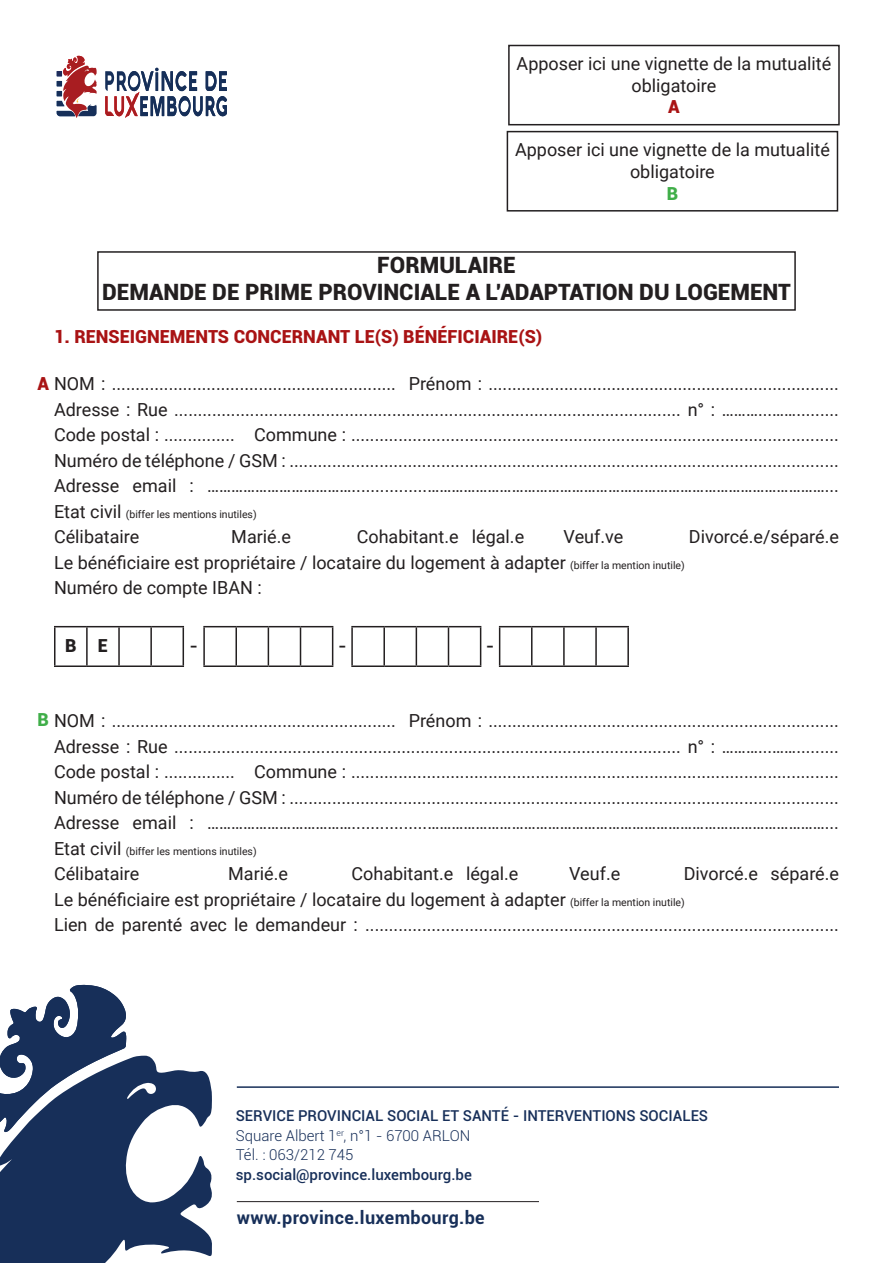
<style>
.page{position:relative;width:893px;height:1263px;background:#fff}
.page>*{position:absolute;margin:0;border:0;box-sizing:border-box;transform-origin:0 0}
.t1{font:24px "Roboto";color:#231f20}
.t2{font:900 22.5px "Roboto";color:#231f20}
.t3{font:18px/25.5px "Roboto";color:#231f20}
.t4{font:900 18px "Roboto";color:#a91314}
.Envelope_Recipients{font:700 18px "Roboto";letter-spacing:.02em;color:#172f59}
.t5{font:900 18px "Roboto";color:#231f20}
.t6{font:900 18px "Roboto";color:#40ae49}
.Envelope_Recipients-2{font:500 15px/19.5px "Roboto";color:#172f59}
.Envelope_Recipients-3{font:300 15px "Roboto";color:#172f59}
.t7{font:10.5px "Roboto";color:#231f20}
.s1{font-weight:900;color:#a91314}
.s2{font-size:18px}
.s3{font-size:10.5px}
.s4{font-weight:900;color:#40ae49}
.s5{font-weight:300}
</style>
<div class="page">
<svg style="left:57px;top:56px;width:40px;height:62px"></svg>
<svg style="left:105px;top:68px;width:122px;height:50px"></svg>
<div style="left:97px;top:251px;width:699px;height:60px;border:2px solid #231f20"></div>
<hr style="left:54px;top:626px;width:33px;height:1px;background:#231f20">
<hr style="left:54px;top:627px;width:2px;height:38px;background:#231f20">
<hr style="left:87px;top:626px;width:32px;height:1px;background:#231f20">
<hr style="left:86px;top:627px;width:2px;height:38px;background:#231f20">
<hr style="left:119px;top:626px;width:32px;height:1px;background:#231f20">
<hr style="left:118px;top:627px;width:2px;height:38px;background:#231f20">
<hr style="left:151px;top:626px;width:33px;height:1px;background:#231f20">
<hr style="left:150px;top:627px;width:2px;height:38px;background:#231f20">
<hr style="left:203px;top:626px;width:33px;height:1px;background:#231f20">
<hr style="left:236px;top:626px;width:32px;height:1px;background:#231f20">
<hr style="left:235px;top:627px;width:2px;height:38px;background:#231f20">
<hr style="left:268px;top:626px;width:32px;height:1px;background:#231f20">
<hr style="left:268px;top:627px;width:1px;height:38px;background:#231f20">
<hr style="left:300px;top:626px;width:33px;height:1px;background:#231f20">
<hr style="left:300px;top:627px;width:1px;height:38px;background:#231f20">
<hr style="left:351px;top:626px;width:33px;height:1px;background:#231f20">
<hr style="left:384px;top:626px;width:32px;height:1px;background:#231f20">
<hr style="left:383px;top:627px;width:2px;height:38px;background:#231f20">
<hr style="left:416px;top:626px;width:32px;height:1px;background:#231f20">
<hr style="left:416px;top:627px;width:1px;height:38px;background:#231f20">
<hr style="left:448px;top:626px;width:33px;height:1px;background:#231f20">
<hr style="left:448px;top:627px;width:1px;height:38px;background:#231f20">
<hr style="left:499px;top:626px;width:33px;height:1px;background:#231f20">
<hr style="left:532px;top:626px;width:32px;height:1px;background:#231f20">
<hr style="left:531px;top:627px;width:1px;height:38px;background:#231f20">
<hr style="left:564px;top:626px;width:32px;height:1px;background:#231f20">
<hr style="left:563px;top:627px;width:2px;height:38px;background:#231f20">
<hr style="left:596px;top:626px;width:33px;height:1px;background:#231f20">
<hr style="left:595px;top:627px;width:2px;height:38px;background:#231f20">
<hr style="left:627px;top:627px;width:2px;height:38px;background:#231f20">
<hr style="left:54px;top:665px;width:33px;height:2px;background:#231f20">
<hr style="left:87px;top:665px;width:32px;height:2px;background:#231f20">
<hr style="left:119px;top:665px;width:32px;height:2px;background:#231f20">
<hr style="left:151px;top:665px;width:33px;height:2px;background:#231f20">
<hr style="left:203px;top:665px;width:33px;height:2px;background:#231f20">
<hr style="left:236px;top:665px;width:32px;height:2px;background:#231f20">
<hr style="left:268px;top:665px;width:32px;height:2px;background:#231f20">
<hr style="left:300px;top:665px;width:33px;height:2px;background:#231f20">
<hr style="left:351px;top:665px;width:33px;height:2px;background:#231f20">
<hr style="left:384px;top:665px;width:32px;height:2px;background:#231f20">
<hr style="left:416px;top:665px;width:32px;height:2px;background:#231f20">
<hr style="left:448px;top:665px;width:33px;height:2px;background:#231f20">
<hr style="left:499px;top:665px;width:33px;height:2px;background:#231f20">
<hr style="left:532px;top:665px;width:32px;height:2px;background:#231f20">
<hr style="left:564px;top:665px;width:32px;height:2px;background:#231f20">
<hr style="left:596px;top:665px;width:33px;height:2px;background:#231f20">
<hr style="left:183px;top:627px;width:1px;height:38px;background:#231f20">
<hr style="left:203px;top:627px;width:2px;height:38px;background:#231f20">
<hr style="left:332px;top:627px;width:1px;height:38px;background:#231f20">
<hr style="left:351px;top:627px;width:2px;height:38px;background:#231f20">
<hr style="left:480px;top:627px;width:1px;height:38px;background:#231f20">
<hr style="left:499px;top:627px;width:1px;height:38px;background:#231f20">
<div style="left:508px;top:45px;width:332px;height:80px;border:2px solid #231f20"></div>
<svg style="left:0;top:985px;width:212px;height:278px"></svg>
<hr style="left:237px;top:1086px;width:602px;height:2px;background:#172f59">
<hr style="left:237px;top:1201px;width:302px;height:1px;background:#231f20">
<div style="left:507px;top:131px;width:331px;height:81px;border:2px solid #231f20"></div>
<p class="t3" style="left:517px;top:52px;width:316px;line-height:21.6px;text-align:center">Apposer ici une vignette de la mutualité obligatoire</p>
<p class="t4" style="left:668px;top:94px;width:13px">A</p>
<p class="t3" style="left:515px;top:138px;width:316px;line-height:21.6px;text-align:center">Apposer ici une vignette de la mutualité obligatoire</p>
<p class="t6" style="left:667px;top:180px;width:13px">B</p>
<p class="t2" style="left:377px;top:249px;width:140px">FORMULAIRE</p>
<p class="t2" style="left:102px;top:276px;width:690px">DEMANDE DE PRIME PROVINCIALE A L’ADAPTATION DU LOGEMENT</p>
<p class="t4" style="left:54px;top:324px;width:490px">1. RENSEIGNEMENTS CONCERNANT LE(S) BÉNÉFICIAIRE(S)</p>
<p class="t3" style="left:37px;top:371px;width:803px"><span class="s1">A</span> NOM : ............................................................ Prénom : ..........................................................................</p>
<p class="t3" style="left:54px;top:396px;width:786px">Adresse : Rue ........................................................................................................... n° : ………...…….........<br>Code postal : ............... Commune : .......................................................................................................</p>
<p class="t3" style="left:54px;top:447px;width:786px">Numéro de téléphone / GSM : ....................................................................................................................</p>
<p class="t3" style="left:54px;top:473px;width:786px">Adresse email : ………………………………................………………………………………………………………………………………...</p>
<p class="t7" style="left:54px;top:507px;width:204px"><span class="s2">Etat civil</span> (biffer les mentions inutiles)</p>
<p class="t3" style="left:54px;top:524px;width:87px">Célibataire</p>
<p class="t3" style="left:231px;top:524px;width:61px">Marié.e</p>
<p class="t3" style="left:357px;top:524px;width:169px">Cohabitant.e légal.e</p>
<p class="t3" style="left:564px;top:524px;width:61px">Veuf.ve</p>
<p class="t3" style="left:689px;top:524px;width:152px">Divorcé.e/séparé.e</p>
<p class="t3" style="left:54px;top:549px;width:632px">Le bénéficiaire est propriétaire / locataire du logement à adapter <span class="s3">(biffer la mention inutile)</span></p>
<p class="t3" style="left:54px;top:575px;width:209px">Numéro de compte IBAN :</p>
<p class="t5" style="left:65px;top:632px;width:13px">B</p>
<p class="t5" style="left:98px;top:632px;width:12px">E</p>
<p class="t1" style="left:190px;top:628px;width:8px">-</p>
<p class="t1" style="left:339px;top:628px;width:8px">-</p>
<p class="t1" style="left:487px;top:628px;width:8px">-</p>
<p class="t3" style="left:37px;top:707px;width:803px"><span class="s4">B</span> NOM : ............................................................ Prénom : ..........................................................................</p>
<p class="t3" style="left:54px;top:733px;width:786px">Adresse : Rue ........................................................................................................... n° : ………...…….........<br>Code postal : ............... Commune : .......................................................................................................</p>
<p class="t3" style="left:54px;top:784px;width:786px">Numéro de téléphone / GSM : ....................................................................................................................</p>
<p class="t3" style="left:54px;top:809px;width:786px">Adresse email : ………………………………................………………………………………………………………………………………...</p>
<p class="t7" style="left:54px;top:843px;width:204px"><span class="s2">Etat civil</span> (biffer les mentions inutiles)</p>
<p class="t3" style="left:54px;top:860px;width:87px">Célibataire</p>
<p class="t3" style="left:228px;top:860px;width:61px">Marié.e</p>
<p class="t3" style="left:351px;top:860px;width:169px">Cohabitant.e légal.e</p>
<p class="t3" style="left:569px;top:860px;width:53px">Veuf.e</p>
<p class="t3" style="left:684px;top:860px;width:157px">Divorcé.e séparé.e</p>
<p class="t3" style="left:54px;top:886px;width:632px">Le bénéficiaire est propriétaire / locataire du logement à adapter <span class="s3">(biffer la mention inutile)</span></p>
<p class="t3" style="left:54px;top:911px;width:786px">Lien de parenté avec le demandeur : ....................................................................................................</p>
<p class="Envelope_Recipients-2" style="left:236px;top:1105px;width:474px">SERVICE PROVINCIAL SOCIAL ET SANTÉ - INTERVENTIONS SOCIALES<br><span class="s5">Square Albert 1</span><sup>er</sup><span class="s5">, n°1 - 6700 ARLON</span></p>
<p class="Envelope_Recipients-3" style="left:236px;top:1144px;width:119px">Tél. : 063/212 745</p>
<p class="Envelope_Recipients-2" style="left:236px;top:1164px;width:238px">sp.social@province.luxembourg.be</p>
<p class="Envelope_Recipients" style="left:237px;top:1205px;width:249px">www.province.luxembourg.be</p>
</div>
